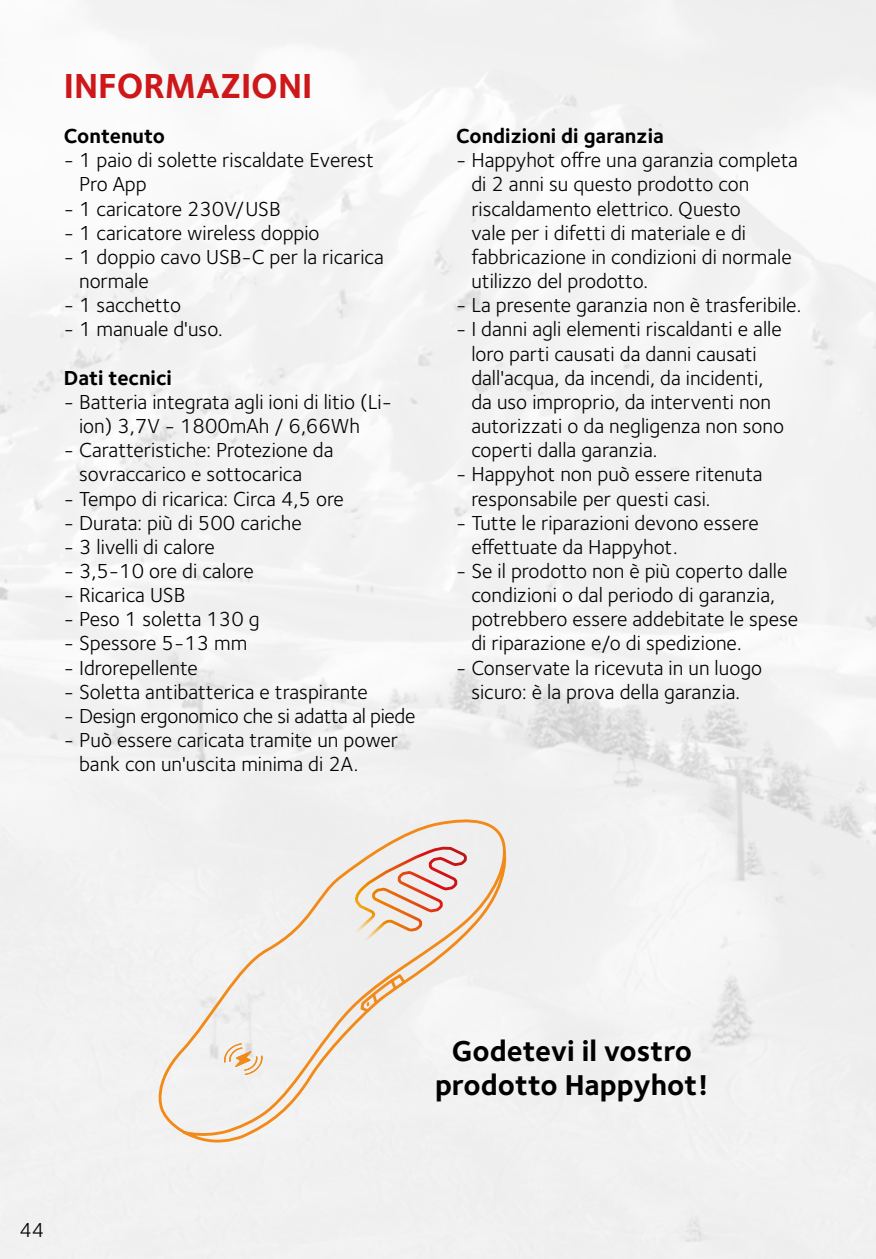
<style>
.page{position:relative;width:876px;height:1259px;background:#fff}
.page>*{position:absolute;margin:0;border:0;box-sizing:border-box;transform-origin:0 0}
.t1{font:700 36px "Foundry Sterling";color:#cd1719}
.t2{font:700 29.7px/34.2px "Foundry Sterling";color:#000;text-align:center}
.t3{font:21px/24px "Foundry Sterling";color:#000}
.t4{font:700 21px "Foundry Sterling";color:#000}
</style>
<div class="page">
<div style="left:152px;top:814px;width:360px;height:331px;background:#f0f0f0"></div>
<svg style="left:366px;top:990px;width:14px;height:16px"></svg>
<svg style="left:220px;top:1040px;width:47px;height:37px"></svg>
<h1 class="t1" style="left:64px;top:65px;width:250px">INFORMAZIONI</h1>
<p class="t4" style="left:64px;top:124px;width:103px">Contenuto</p>
<p class="t3" style="left:79px;top:148px;width:296px;text-indent:-15px">- 1 paio di solette riscaldate Everest<br>Pro App</p>
<p class="t3" style="left:64px;top:197px;width:219px">- 1 caricatore 230V/USB</p>
<p class="t3" style="left:64px;top:221px;width:257px">- 1 caricatore wireless doppio</p>
<p class="t3" style="left:79px;top:245px;width:306px;text-indent:-15px">- 1 doppio cavo USB-C per la ricarica normale</p>
<p class="t3" style="left:64px;top:293px;width:119px">- 1 sacchetto</p>
<p class="t3" style="left:64px;top:317px;width:161px">- 1 manuale d'uso.</p>
<p class="t4" style="left:64px;top:365px;width:110px">Dati tecnici</p>
<p class="t3" style="left:79px;top:390px;width:314px;text-indent:-15px">- Batteria integrata agli ioni di litio (Li&shy;ion) 3,7V - 1800mAh / 6,66Wh</p>
<p class="t3" style="left:79px;top:438px;width:256px;text-indent:-15px">- Caratteristiche: Protezione da sovraccarico e sottocarica</p>
<p class="t3" style="left:64px;top:487px;width:282px">- Tempo di ricarica: Circa 4,5 ore</p>
<p class="t3" style="left:64px;top:511px;width:240px">- Durata: più di 500 cariche</p>
<p class="t3" style="left:64px;top:535px;width:153px">- 3 livelli di calore</p>
<p class="t3" style="left:64px;top:559px;width:192px">- 3,5-10 ore di calore</p>
<p class="t3" style="left:64px;top:583px;width:123px">- Ricarica USB</p>
<p class="t3" style="left:64px;top:607px;width:197px">- Peso 1 soletta 130 g</p>
<p class="t3" style="left:64px;top:631px;width:185px">- Spessore 5-13 mm</p>
<p class="t3" style="left:64px;top:656px;width:136px">- Idrorepellente</p>
<p class="t3" style="left:64px;top:680px;width:306px">- Soletta antibatterica e traspirante</p>
<p class="t3" style="left:64px;top:704px;width:353px">- Design ergonomico che si adatta al piede</p>
<p class="t3" style="left:79px;top:728px;width:321px;text-indent:-15px">- Può essere caricata tramite un power bank con un'uscita minima di 2A.</p>
<p class="t4" style="left:456px;top:124px;width:209px">Condizioni di garanzia</p>
<p class="t3" style="left:471px;top:148px;width:328px;text-indent:-15px">- Happyhot offre una garanzia completa di 2 anni su questo prodotto con riscaldamento elettrico. Questo<br>vale per i difetti di materiale e di fabbricazione in condizioni di normale utilizzo del prodotto.</p>
<p class="t3" style="left:456px;top:293px;width:347px">- La presente garanzia non è trasferibile.</p>
<p class="t3" style="left:471px;top:317px;width:314px;text-indent:-15px">- I danni agli elementi riscaldanti e alle loro parti causati da danni causati dall'acqua, da incendi, da incidenti, da uso improprio, da interventi non autorizzati o da negligenza non sono coperti dalla garanzia.</p>
<p class="t3" style="left:471px;top:462px;width:293px;text-indent:-15px">- Happyhot non può essere ritenuta responsabile per questi casi.</p>
<p class="t3" style="left:471px;top:511px;width:289px;text-indent:-15px">- Tutte le riparazioni devono essere effettuate da Happyhot.</p>
<p class="t3" style="left:471px;top:559px;width:328px;text-indent:-15px">- Se il prodotto non è più coperto dalle condizioni o dal periodo di garanzia, potrebbero essere addebitate le spese di riparazione e/o di spedizione.</p>
<p class="t3" style="left:456px;top:655px;width:308px;text-align:center">- Conservate la ricevuta in un luogo sicuro: è la prova della garanzia.</p>
<p class="t3" style="left:19px;top:1218px;width:26px">44</p>
<h2 class="t2" style="left:435px;top:1035px;width:276px">Godetevi il vostro prodotto Happyhot!</h2>
</div>
